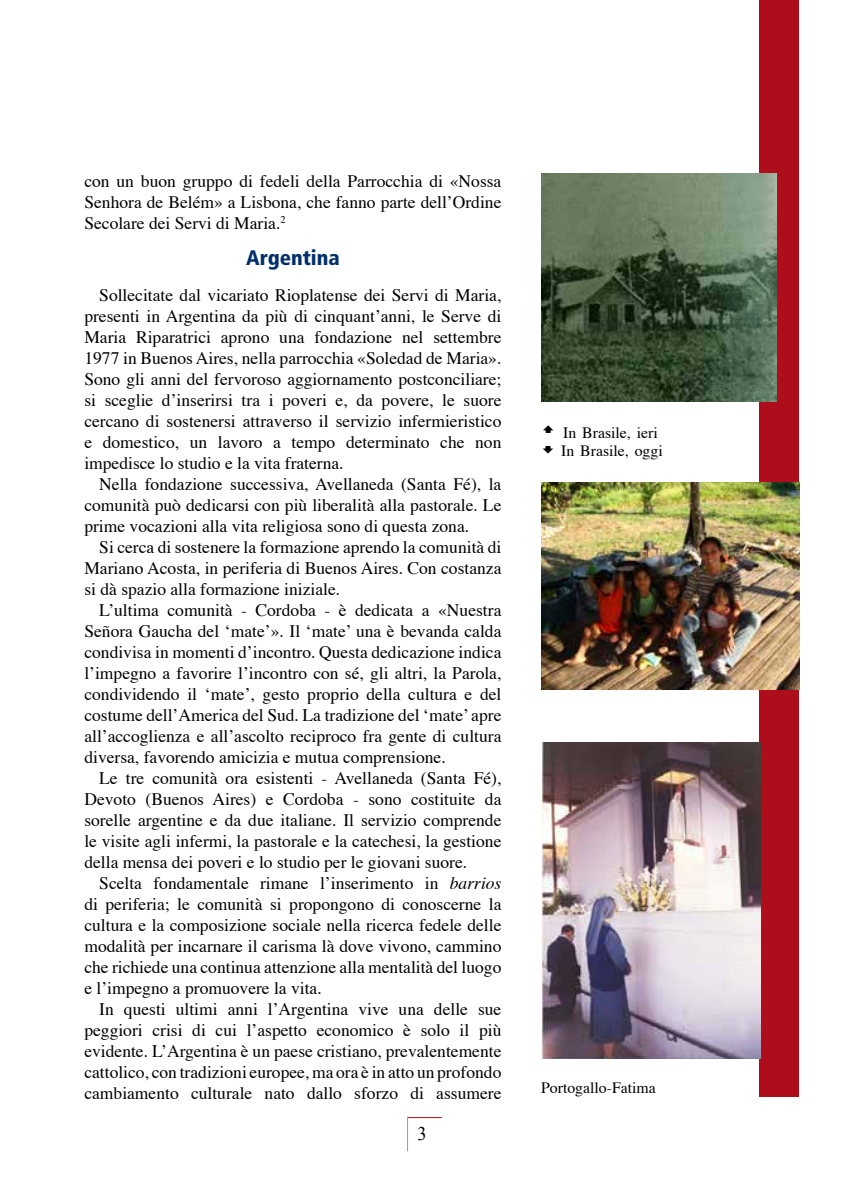
<style>
.page{position:relative;width:844px;height:1191px;background:#fff}
.page>*{position:absolute;margin:0;border:0;box-sizing:border-box;transform-origin:0 0}
.t1{font:900 condensed 21px "Frutiger";color:#002f6b}
.t2{font:19.25px "Times New Roman";color:#000;scale:.95 1}
.t3{font:17.5px/21px "Times";color:#000;text-align:justify}
.t4{font:15.75px/17.5px "Times";color:#000}
.s1{font-style:italic}
</style>
<div class="page">
<div style="left:759px;top:0;width:40px;height:1096px;background:#ae0e1b"></div>
<img style="left:542px;top:742px;width:218px;height:316px">
<img style="left:541px;top:482px;width:258px;height:207px">
<img style="left:541px;top:174px;width:235px;height:227px">
<hr style="left:407px;top:1117px;width:35px;height:1px;background:#ae0e1b">
<hr style="left:407px;top:1116px;width:1px;height:35px;background:#9c9e9f">
<p class="t3" style="left:84px;top:169px;width:418px">con un buon gruppo di fedeli della Parrocchia di «Nossa Senhora de Belém» a Lisbona, che fanno parte dell’Ordine Secolare dei Servi di Maria.<sup>2</sup></p>
<p class="t1" style="left:246px;top:245px;width:95px">Argentina</p>
<p class="t3" style="left:84px;top:283px;width:418px;text-indent:15px">Sollecitate dal vicariato Rioplatense dei Servi di Maria, presenti in Argentina da più di cinquant’anni, le Serve di Maria Riparatrici aprono una fondazione nel settembre 1977 in Buenos Aires, nella parrocchia «Soledad de Maria».<br>Sono gli anni del fervoroso aggiornamento postconciliare; si sceglie d’inserirsi tra i poveri e, da povere, le suore cercano di sostenersi attraverso il servizio infermieristico e domestico, un lavoro a tempo determinato che non impedisce lo studio e la vita fraterna.</p>
<p class="t3" style="left:84px;top:472px;width:418px;text-indent:15px">Nella fondazione successiva, Avellaneda (Santa Fé), la comunità può dedicarsi con più liberalità alla pastorale. Le prime vocazioni alla vita religiosa sono di questa zona.</p>
<p class="t3" style="left:84px;top:535px;width:418px;text-indent:15px">Si cerca di sostenere la formazione aprendo la comunità di Mariano Acosta, in periferia di Buenos Aires. Con costanza si dà spazio alla formazione iniziale.</p>
<p class="t3" style="left:84px;top:598px;width:418px;text-indent:15px">L’ultima comunità - Cordoba - è dedicata a «Nuestra Señora Gaucha del ‘mate’». Il ‘mate’ una è bevanda calda condivisa in momenti d’incontro. Questa dedicazione indica l’impegno a favorire l’incontro con sé, gli altri, la Parola, condividendo il ‘mate’, gesto proprio della cultura e del costume dell’America del Sud. La tradizione del ‘mate’ apre all’accoglienza e all’ascolto reciproco fra gente di cultura diversa, favorendo amicizia e mutua comprensione.</p>
<p class="t3" style="left:84px;top:766px;width:418px;text-indent:15px">Le tre comunità ora esistenti - Avellaneda (Santa Fé), Devoto (Buenos Aires) e Cordoba - sono costituite da sorelle argentine e da due italiane. Il servizio comprende le visite agli infermi, la pastorale e la catechesi, la gestione della mensa dei poveri e lo studio per le giovani suore.</p>
<p class="t3" style="left:84px;top:871px;width:418px;text-indent:15px">Scelta fondamentale rimane l’inserimento in <span class="s1">barrios </span>di periferia; le comunità si propongono di conoscerne la cultura e la composizione sociale nella ricerca fedele delle modalità per incarnare il carisma là dove vivono, cammino che richiede una continua attenzione alla mentalità del luogo e l’impegno a promuovere la vita.</p>
<p class="t3" style="left:84px;top:997px;width:418px;text-indent:15px">In questi ultimi anni l’Argentina vive una delle sue peggiori crisi di cui l’aspetto economico è solo il più evidente. L’Argentina è un paese cristiano, prevalentemente cattolico, con tradizioni europee, ma ora è in atto un profondo cambiamento culturale nato dallo sforzo di assumere</p>
<p class="t2" style="left:417px;top:1120px;width:11px">3</p>
<p class="t4" style="left:561px;top:422px;width:103px;text-indent:-20px">• In Brasile, ieri<br>In Brasile, oggi</p>
<p class="t4" style="left:541px;top:1077px;width:116px">Portogallo-Fatima</p>
</div>
